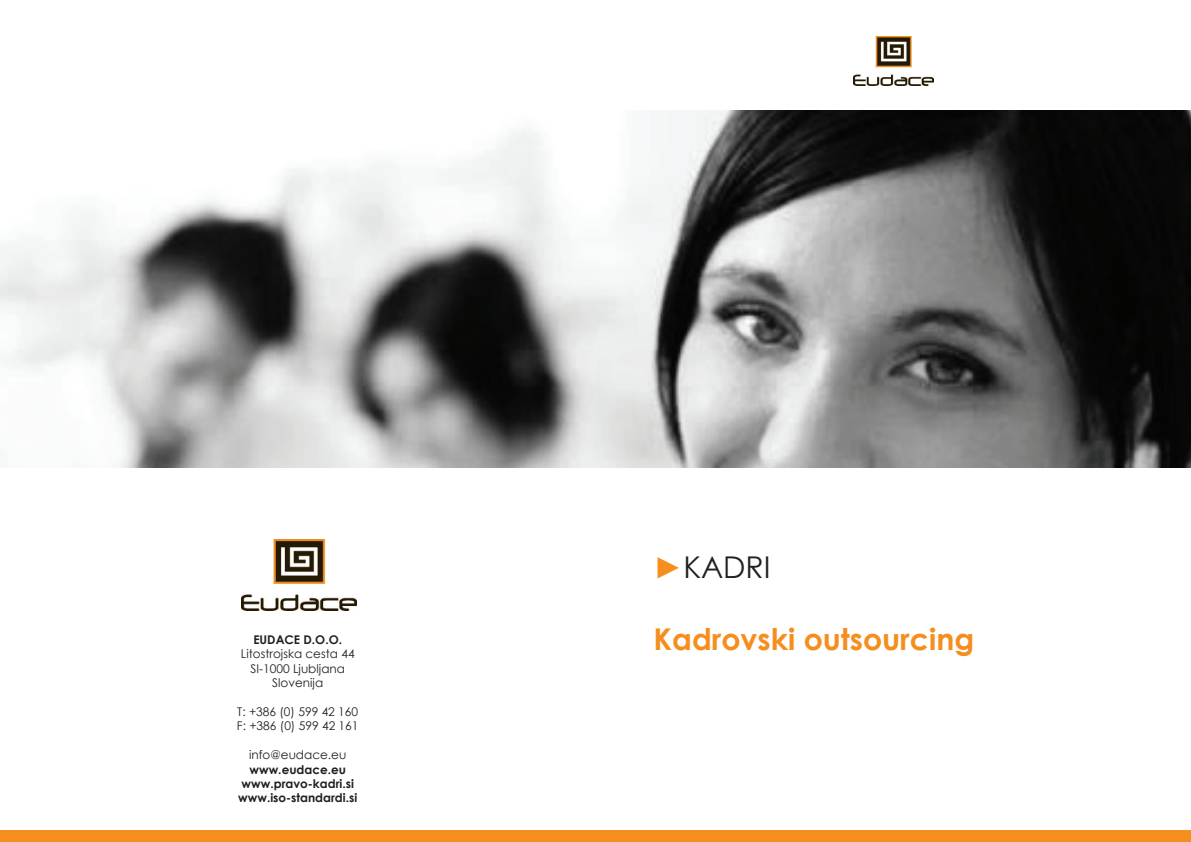
<style>
.page{position:relative;width:1191px;height:842px;background:#fff}
.page>*{position:absolute;margin:0;border:0;box-sizing:border-box;transform-origin:0 0}
.t1{font:700 30px "Century Gothic";color:#f68e1e}
.t2{font:30px "Century Gothic";color:#231f20}
.t3{font:12px/14.4px "Century Gothic";color:#231f20;text-align:center}
.t4{font:700 12px/14.4px "Century Gothic";color:#231f20;text-align:center}
.s1{color:#f68e1e}
</style>
<div class="page">
<img style="left:0;top:111px;width:1191px;height:357px">
<div style="left:0;top:831px;width:1191px;height:11px;background:#f68e1e"></div>
<img style="left:854px;top:36px;width:79px;height:49px">
<img style="left:241px;top:540px;width:115px;height:71px">
<p class="t4" style="left:253px;top:632px;width:90px">EUDACE D.O.O.</p>
<p class="t3" style="left:241px;top:647px;width:115px">Litostrojska cesta 44<br>SI-1000 Ljubljana<br>Slovenija</p>
<p class="t3" style="left:237px;top:704px;width:123px;text-align:left">T: +386 (0) 599 42 160<br>F: +386 (0) 599 42 161</p>
<p class="t3" style="left:249px;top:747px;width:99px">info@eudace.eu</p>
<p class="t4" style="left:238px;top:761px;width:121px">www.eudace.eu www.pravo-kadri.si www.iso-standardi.si</p>
<h1 class="t2" style="left:653px;top:546px;width:118px"><span class="s1">►</span>KADRI</h1>
<h1 class="t1" style="left:653px;top:616px;width:322px">Kadrovski outsourcing</h1>
</div>
